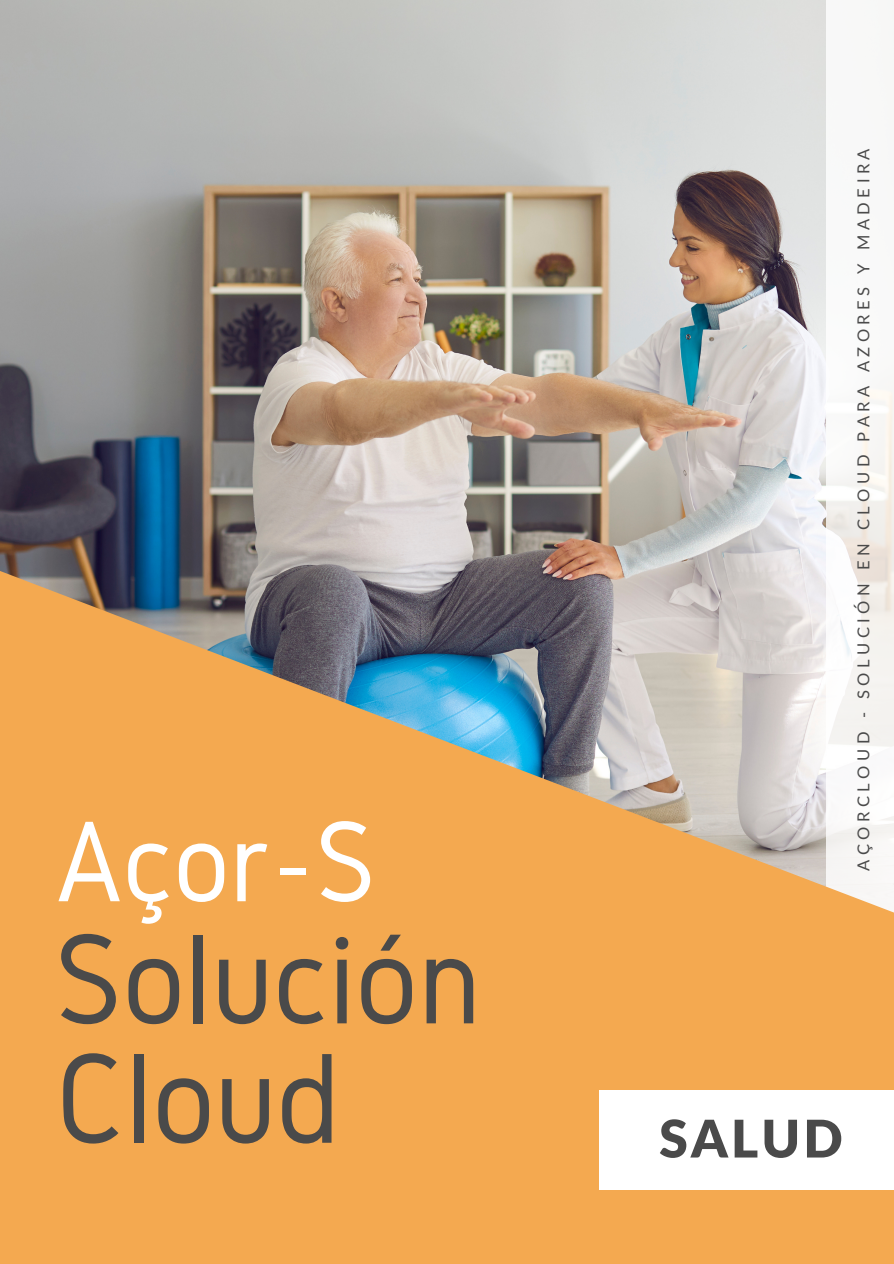
<style>
.page{position:relative;width:894px;height:1264px;background:#fff}
.page>*{position:absolute;margin:0;border:0;box-sizing:border-box;transform-origin:0 0}
.t1{font:133.05px "Gidole";color:#4a4a4a}
.t2{font:119.25px "Gidole";color:#fff}
.t3{font:900 51.9px "Lato Latin";letter-spacing:.06em;color:#4a4a4a}
.t4{font:16.5px "Lato";letter-spacing:.27em;color:#4a4a4a}
</style>
<div class="page">
<div style="left:826px;top:0;width:67px;height:1034px;background:#f8f8f8"></div>
<img style="left:0;top:169px;width:893px;height:1094px">
<div style="left:599px;top:1090px;width:294px;height:99px;background:#fff"></div>
<p class="t2" style="left:57px;top:796px;width:321px">Açor-S</p>
<p class="t1" style="left:55px;top:905px;width:427px">Solución</p>
<p class="t1" style="left:55px;top:1025px;width:287px">Cloud</p>
<p class="t4" style="left:853px;top:870px;width:724px;rotate:-90deg">AÇORCLOUD - SOLUCIÓN EN CLOUD PARA AZORES Y MADEIRA</p>
<p class="t3" style="left:659px;top:1115px;width:185px">SALUD</p>
</div>
